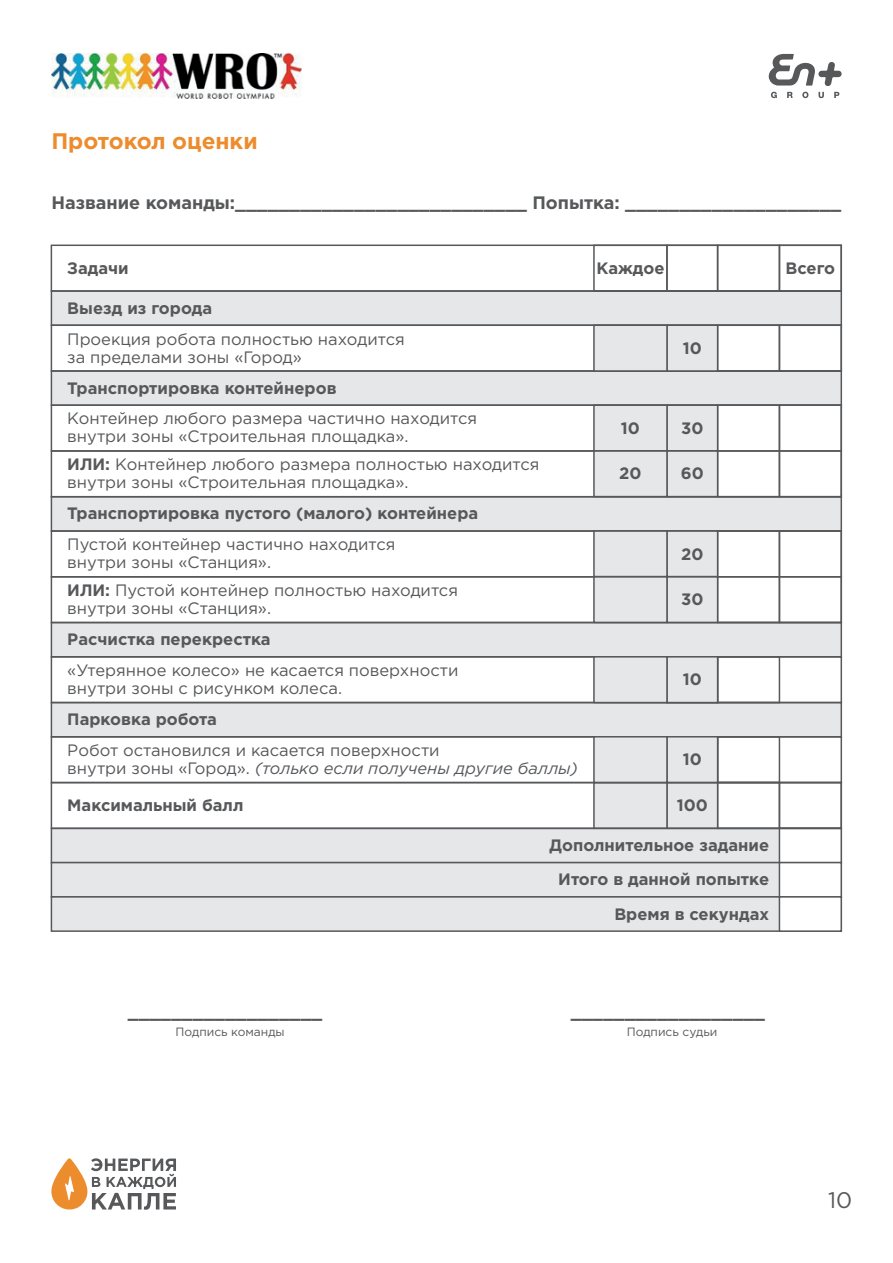
<style>
.page{position:relative;width:893px;height:1263px;background:#fff}
.page>*{position:absolute;margin:0;border:0;box-sizing:border-box;transform-origin:0 0}
.t1{font:700 22.5px "Gotham Pro";color:#ed8c2d}
.t2{font:22.5px "Gotham Pro";color:#57585a}
.t3{font:700 18px "Gotham Pro";color:#57585a}
.t4{font:16.5px/18px "Gotham Pro";color:#57585a}
.t5{font:700 16.5px/34.2px "Gotham Pro";color:#57585a;text-align:right}
.t6{font:12px "Gotham Pro";color:#57585a}
.s1{font-weight:700}
.s2{font-style:italic}
</style>
<div class="page">
<img style="left:51px;top:54px;width:250px;height:44px">
<svg style="left:769px;top:54px;width:73px;height:32px"></svg>
<svg style="left:771px;top:92px;width:68px;height:6px"></svg>
<svg style="left:51px;top:1158px;width:125px;height:52px"></svg>
<div style="left:51px;top:290px;width:791px;height:36px;background:#e6e7e9"></div>
<div style="left:51px;top:370px;width:791px;height:36px;background:#e6e7e9"></div>
<div style="left:51px;top:496px;width:791px;height:36px;background:#e6e7e9;border:2px solid #57585a"></div>
<div style="left:51px;top:622px;width:791px;height:35px;background:#e6e7e9"></div>
<div style="left:51px;top:702px;width:791px;height:35px;background:#e6e7e9"></div>
<div style="left:51px;top:828px;width:791px;height:35px;background:#e6e7e9"></div>
<div style="left:51px;top:862px;width:791px;height:35px;background:#e6e7e9;border:2px solid #57585a"></div>
<div style="left:51px;top:896px;width:791px;height:36px;background:#e6e7e9;border:2px solid #57585a"></div>
<div style="left:51px;top:324px;width:791px;height:48px;border:2px solid #57585a"></div>
<div style="left:51px;top:404px;width:791px;height:48px;border:2px solid #57585a"></div>
<div style="left:51px;top:450px;width:791px;height:47px;border:2px solid #57585a"></div>
<div style="left:51px;top:530px;width:791px;height:47px;border:2px solid #57585a"></div>
<div style="left:51px;top:576px;width:791px;height:47px;border:2px solid #57585a"></div>
<div style="left:51px;top:656px;width:791px;height:47px;border:2px solid #57585a"></div>
<div style="left:51px;top:736px;width:791px;height:47px;border:2px solid #57585a"></div>
<div style="left:51px;top:245px;width:791px;height:47px;border:2px solid #57585a"></div>
<div style="left:779px;top:245px;width:63px;height:47px;border:2px solid #57585a"></div>
<div style="left:717px;top:245px;width:63px;height:47px;border:2px solid #57585a"></div>
<div style="left:779px;top:324px;width:63px;height:48px;border:2px solid #57585a"></div>
<div style="left:717px;top:324px;width:63px;height:48px;border:2px solid #57585a"></div>
<div style="left:779px;top:404px;width:63px;height:93px;border:2px solid #57585a"></div>
<div style="left:717px;top:404px;width:63px;height:93px;border:2px solid #57585a"></div>
<div style="left:779px;top:530px;width:63px;height:93px;border:2px solid #57585a"></div>
<div style="left:717px;top:530px;width:63px;height:93px;border:2px solid #57585a"></div>
<div style="left:717px;top:656px;width:63px;height:47px;border:2px solid #57585a"></div>
<div style="left:717px;top:736px;width:63px;height:47px;border:2px solid #57585a"></div>
<div style="left:779px;top:828px;width:63px;height:35px;background:#fff;border:2px solid #57585a"></div>
<div style="left:779px;top:862px;width:63px;height:35px;background:#fff;border:2px solid #57585a"></div>
<div style="left:779px;top:896px;width:63px;height:36px;background:#fff;border:2px solid #57585a"></div>
<div style="left:717px;top:782px;width:63px;height:47px;border:2px solid #57585a"></div>
<div style="left:666px;top:245px;width:52px;height:47px;border:2px solid #57585a"></div>
<div style="left:593px;top:245px;width:75px;height:47px;border:2px solid #57585a"></div>
<div style="left:666px;top:324px;width:52px;height:48px;background:#e6e7e9;border:2px solid #57585a"></div>
<div style="left:593px;top:324px;width:75px;height:48px;background:#e6e7e9;border:2px solid #57585a"></div>
<div style="left:666px;top:404px;width:52px;height:47px;background:#e6e7e9;border:2px solid #57585a"></div>
<div style="left:593px;top:404px;width:75px;height:47px;background:#e6e7e9;border:2px solid #57585a"></div>
<div style="left:666px;top:450px;width:52px;height:47px;background:#e6e7e9;border:2px solid #57585a"></div>
<div style="left:593px;top:450px;width:75px;height:47px;background:#e6e7e9;border:2px solid #57585a"></div>
<div style="left:666px;top:530px;width:52px;height:47px;background:#e6e7e9;border:2px solid #57585a"></div>
<div style="left:593px;top:530px;width:75px;height:47px;background:#e6e7e9;border:2px solid #57585a"></div>
<div style="left:666px;top:576px;width:52px;height:47px;background:#e6e7e9;border:2px solid #57585a"></div>
<div style="left:593px;top:576px;width:75px;height:47px;background:#e6e7e9;border:2px solid #57585a"></div>
<div style="left:666px;top:656px;width:52px;height:47px;background:#e6e7e9;border:2px solid #57585a"></div>
<div style="left:593px;top:656px;width:75px;height:47px;background:#e6e7e9;border:2px solid #57585a"></div>
<div style="left:666px;top:736px;width:52px;height:47px;background:#e6e7e9;border:2px solid #57585a"></div>
<div style="left:593px;top:736px;width:75px;height:47px;background:#e6e7e9;border:2px solid #57585a"></div>
<div style="left:666px;top:782px;width:52px;height:47px;background:#e6e7e9;border:2px solid #57585a"></div>
<div style="left:593px;top:782px;width:75px;height:47px;background:#e6e7e9;border:2px solid #57585a"></div>
<div style="left:51px;top:782px;width:791px;height:47px;border:2px solid #57585a"></div>
<h1 class="t1" style="left:51px;top:128px;width:208px">Протокол оценки</h1>
<p class="t3" style="left:51px;top:193px;width:791px">Название команды:___________________________ Попытка: ____________________</p>
<p class="t5" style="left:67px;top:251px;width:63px">Задачи</p>
<p class="t5" style="left:596px;top:251px;width:70px">Каждое</p>
<p class="t5" style="left:786px;top:251px;width:51px">Всего</p>
<p class="t5" style="left:67px;top:290px;width:146px">Выезд из города</p>
<p class="t4" style="left:67px;top:330px;width:339px">Проекция робота полностью находится за пределами зоны «Город»</p>
<p class="t5" style="left:67px;top:370px;width:271px">Транспортировка контейнеров</p>
<p class="t4" style="left:67px;top:410px;width:411px">Контейнер любого размера частично находится внутри зоны «Строительная площадка».</p>
<p class="t4" style="left:67px;top:455px;width:474px"><span class="s1">ИЛИ:</span> Контейнер любого размера полностью находится внутри зоны «Строительная площадка».</p>
<p class="t5" style="left:67px;top:496px;width:412px">Транспортировка пустого (малого) контейнера</p>
<p class="t4" style="left:67px;top:535px;width:330px">Пустой контейнер частично находится внутри зоны «Станция».</p>
<p class="t4" style="left:67px;top:581px;width:392px"><span class="s1">ИЛИ:</span> Пустой контейнер полностью находится внутри зоны «Станция».</p>
<p class="t5" style="left:67px;top:622px;width:205px">Расчистка перекрестка</p>
<p class="t4" style="left:67px;top:661px;width:393px">«Утерянное колесо» не касается поверхности внутри зоны с рисунком колеса.</p>
<p class="t5" style="left:67px;top:702px;width:151px">Парковка робота</p>
<p class="t4" style="left:67px;top:741px;width:512px">Робот остановился и касается поверхности<br>внутри зоны «Город». <span class="s2">(только если получены другие баллы)</span></p>
<p class="t5" style="left:67px;top:788px;width:178px">Максимальный балл</p>
<p class="t5" style="left:621px;top:411px;width:21px">10</p>
<p class="t5" style="left:619px;top:456px;width:24px">20</p>
<p class="t5" style="left:683px;top:330px;width:21px">10</p>
<p class="t5" style="left:681px;top:411px;width:24px">30</p>
<p class="t5" style="left:681px;top:456px;width:24px">60</p>
<p class="t5" style="left:681px;top:536px;width:24px">20</p>
<p class="t5" style="left:681px;top:582px;width:24px">30</p>
<p class="t5" style="left:683px;top:662px;width:21px">10</p>
<p class="t5" style="left:683px;top:742px;width:21px">10</p>
<p class="t5" style="left:677px;top:788px;width:33px">100</p>
<p class="t5" style="left:550px;top:828px;width:221px">Дополнительное задание<br>Итого в данной попытке<br>Время в секундах</p>
<p class="t3" style="left:128px;top:1001px;width:196px">__________________</p>
<p class="t3" style="left:571px;top:1001px;width:196px">__________________</p>
<p class="t6" style="left:176px;top:1025px;width:111px">Подпись команды</p>
<p class="t6" style="left:627px;top:1025px;width:92px">Подпись судьи</p>
<h1 class="t2" style="left:828px;top:1188px;width:26px">10</h1>
<h1 class="t2" style="left:828px;top:1188px;width:16px">8</h1>
</div>
